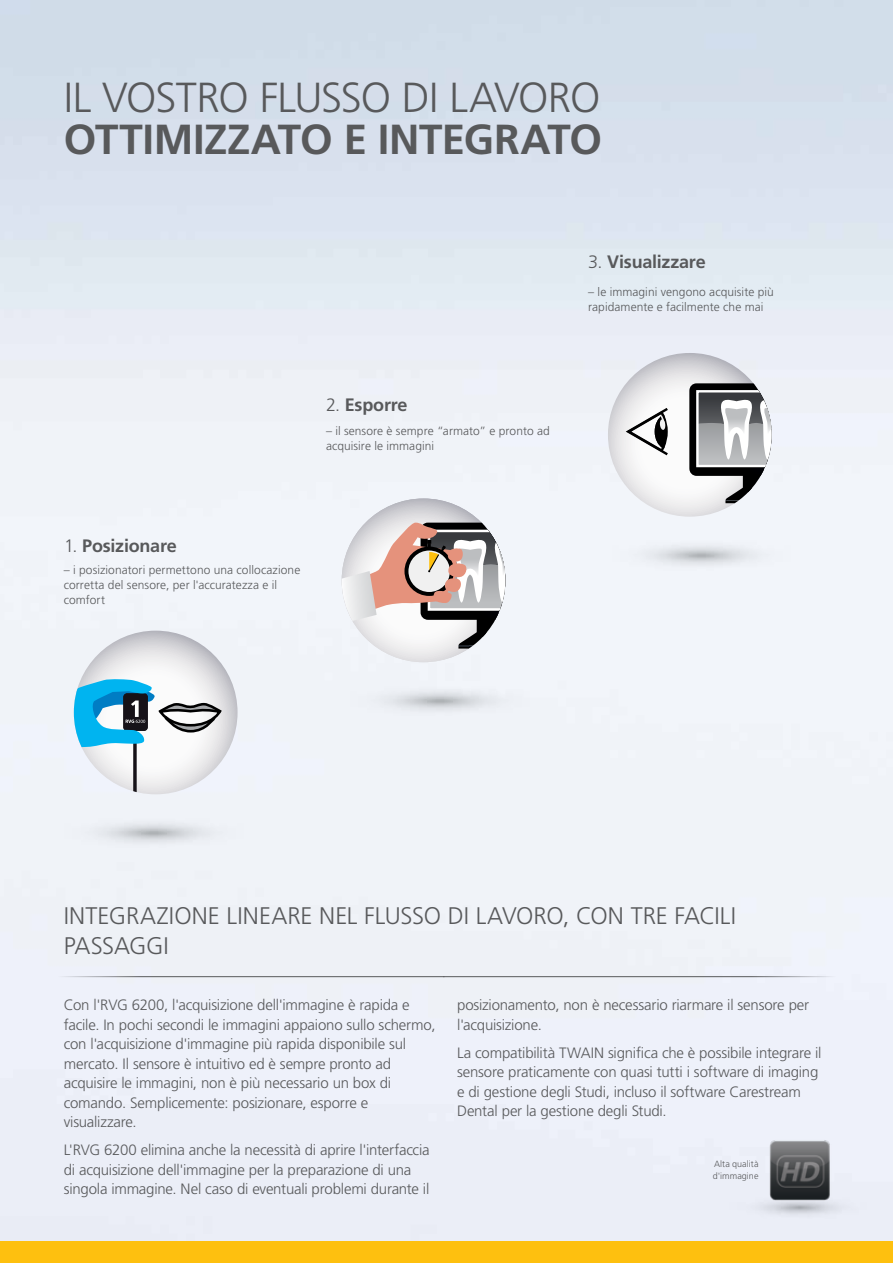
<style>
.page{position:relative;width:893px;height:1263px;background:#fff}
.page>*{position:absolute;margin:0;border:0;box-sizing:border-box;transform-origin:0 0}
.t1{font:300 42px "Frutiger LT Std";letter-spacing:-.035em;color:#58595b}
.t2{font:700 42px "Frutiger LT Std";color:#58595b}
.t3{font:300 24px/30px "Frutiger LT Std";color:#58595b}
.t4{font:700 18px "Frutiger LT Std";letter-spacing:-.015em;color:#58595b}
.t5{font:300 15px/19.5px "Frutiger LT Std";letter-spacing:-.015em;color:#58595b}
.t6{font:300 12px/15px "Frutiger LT Std";letter-spacing:.005em;color:#58595b}
.t7{font:300 9px/12px "Frutiger LT Std";letter-spacing:.005em;color:#58595b}
.s1{font-weight:300}
</style>
<div class="page">
<img style="left:0;top:0;width:893px;height:1242px">
<img style="left:47px;top:816px;width:214px;height:40px">
<img style="left:333px;top:684px;width:213px;height:40px">
<img style="left:594px;top:538px;width:214px;height:41px">
<svg style="left:74px;top:631px;width:164px;height:163px"></svg>
<svg style="left:133px;top:752px;width:4px;height:42px"></svg>
<svg style="left:74px;top:678px;width:149px;height:74px"></svg>
<svg style="left:342px;top:498px;width:163px;height:164px;background:#d3d3d7"></svg>
<svg style="left:342px;top:522px;width:163px;height:127px"></svg>
<svg style="left:608px;top:353px;width:164px;height:164px"></svg>
<svg style="left:623px;top:406px;width:48px;height:52px"></svg>
<svg style="left:689px;top:383px;width:83px;height:120px"></svg>
<img style="left:720px;top:1195px;width:159px;height:30px">
<hr style="left:54px;top:976px;width:390px;height:1px;background:#58595b">
<hr style="left:443px;top:976px;width:396px;height:1px;background:#58595b">
<div style="left:0;top:1242px;width:893px;height:21px;background:#fec00f"></div>
<img style="left:769px;top:1138px;width:62px;height:63px">
<h1 class="t1" style="left:64px;top:74px;width:218px">IL VOSTRO FLUSSO</h1>
<h1 class="t1" style="left:402px;top:74px;width:196px">DI LAVORO</h1>
<h1 class="t2" style="left:64px;top:115px;width:26px">OTTIMIZZATO</h1>
<h1 class="t2" style="left:344px;top:115px;width:60px">E INTEGRATO</h1>
<p class="t4" style="left:326px;top:394px;width:83px"><span class="s1">2.</span> Esporre</p>
<p class="t6" style="left:326px;top:424px;width:225px">– il sensore è sempre “armato” e pronto ad acquisire le immagini</p>
<p class="t4" style="left:64px;top:535px;width:114px"><span class="s1">1.</span> Posizionare</p>
<p class="t6" style="left:64px;top:562px;width:238px">– i posizionatori permettono una collocazione corretta del sensore, per l'accuratezza e il comfort</p>
<p class="t4" style="left:588px;top:252px;width:119px"><span class="s1">3.</span> Visualizzare</p>
<p class="t6" style="left:588px;top:285px;width:187px">– le immagini vengono acquisite più rapidamente e facilmente che mai</p>
<h2 class="t3" style="left:64px;top:901px;width:674px">I ntegrazione lineare nel flusso di lavoro, con tre facili passagg i</h2>
<p class="t5" style="left:64px;top:995px;width:373px">Con l'RVG 6200, l'acquisizione dell'immagine è rapida e facile. I n pochi secondi le immagini appaiono sullo schermo, con l'acquisizione d'immagine più rapida disponibile sul mercato. I l sensore è intuitivo ed è sempre pronto ad acquisire le immagini, non è più necessario un box di comando. Semplicemente: posizionare, esporre e visualizzare.</p>
<p class="t5" style="left:64px;top:1140px;width:367px">L'RVG 6200 elimina anche la necessità di aprire l'interfaccia di acquisizione dell'immagine per la preparazione di una singola immagine. Nel caso di eventuali problemi durante il</p>
<p class="t5" style="left:457px;top:995px;width:354px">posizionamento, non è necessario riarmare il sensore per l'acquisizione.</p>
<p class="t5" style="left:457px;top:1043px;width:132px">La compatibilità TWAIN</p>
<p class="t5" style="left:457px;top:1043px;width:366px;text-indent:151px">significa che è possibile integrare il sensore praticamente con quasi tutti i software di imaging e di gestione degli Studi, incluso il software Carestream Dental per la gestione degli Studi.</p>
<p class="t7" style="left:713px;top:1158px;width:47px">Alta qualità d'immagine</p>
</div>
